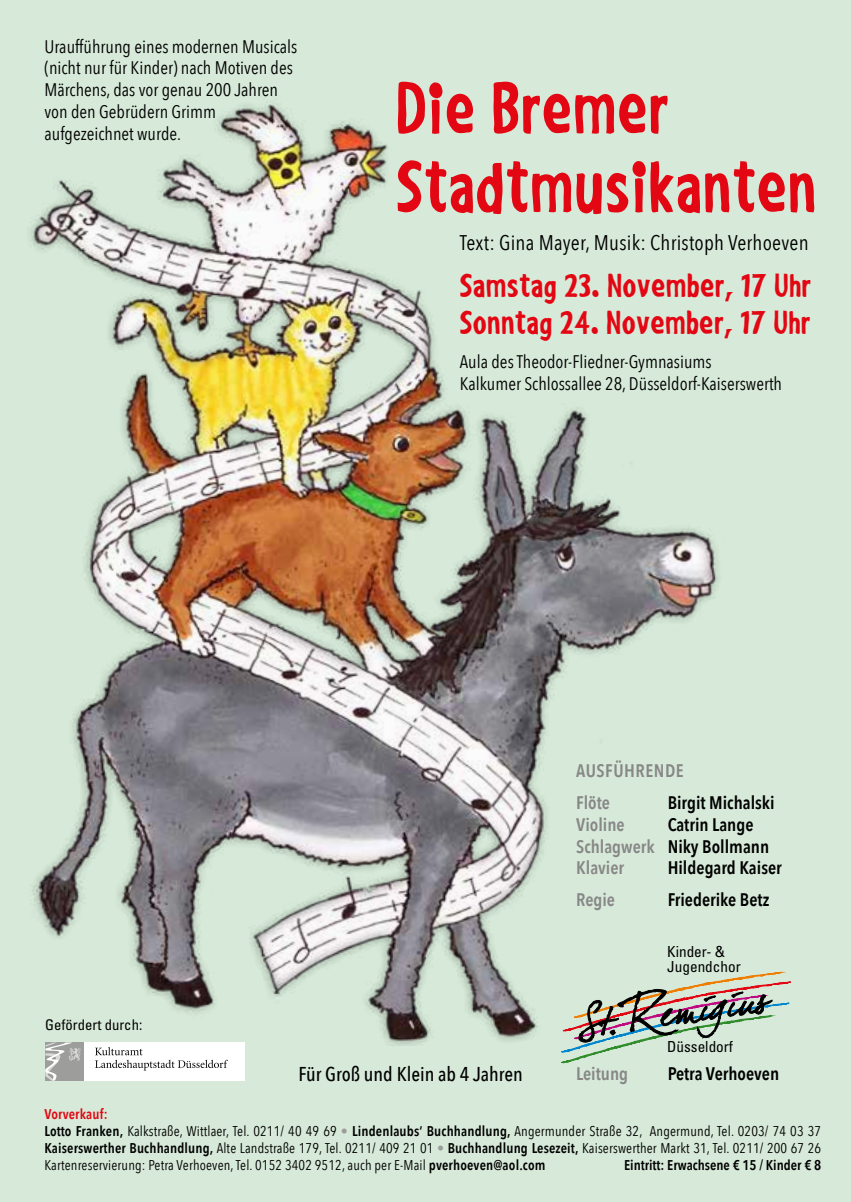
<style>
.page{position:relative;width:851px;height:1202px;background:#fff}
.page>*{position:absolute;margin:0;border:0;box-sizing:border-box;transform-origin:0 0}
.t1{font:700 69.6px/78.6px "Shaky Hand Some Comic";letter-spacing:.03em;color:#e30613;scale:.95 1}
.t2{font:700 31.2px/37.6px "Shaky Hand Some Comic";letter-spacing:.03em;color:#e30613}
.t3{font:21.2px "Avenir Next Condensed";letter-spacing:.01em;color:#000}
.t4{font:500 20px "Avenir Next Condensed";color:#000}
.t5{font:18.2px/21.8px "Avenir Next Condensed";color:#000}
.t6{font:600 18.2px/21.8px "Avenir Next Condensed";color:#000}
.t7{font:600 18.2px "Avenir Next Condensed";color:#878787}
.t8{font:600 18.2px/31.8px "Avenir Next Condensed";letter-spacing:.03em;color:#878787}
.t9{font:condensed 15.2px/15.2px "Univers LT Std";color:#000}
.t10{font:condensed 14.6px "Univers LT Std";color:#000}
.t11{font:14.2px/17px "Avenir Next Condensed";letter-spacing:.01em;color:#000}
.t12{font:600 14.2px "Avenir Next Condensed";color:#000}
.s1{color:#878787}
.s2{font-weight:600;color:#e30613}
.s3{font-weight:600}
.s4{color:#9d9d9c}
</style>
<div class="page">
<div style="left:0;top:0;width:850px;height:1202px;background:#d7ead9"></div>
<img style="left:30px;top:104px;width:689px;height:948px">
<svg style="left:549px;top:970px;width:242px;height:94px"></svg>
<div style="left:46px;top:1042px;width:198px;height:38px;background:#fff"></div>
<svg style="left:95px;top:1047px;width:133px;height:23px"></svg>
<div style="left:46px;top:1042px;width:37px;height:38px;background:#9d9d9c"></div>
<svg style="left:46px;top:1042px;width:34px;height:38px"></svg>
<p class="t5" style="left:44px;top:34px;width:254px">Uraufführung eines modernen Musicals (nicht nur für Kinder) nach Motiven des<br>Märchens, das vor genau 200 Jahren von den Gebrüdern Grimm aufgezeichnet wurde.</p>
<h1 class="t1" style="left:396px;top:70px;width:443px">Die Bremer<br>Stadtmusikanten</h1>
<h3 class="t3" style="left:460px;top:224px;width:350px">Text: Gina Mayer, Musik: Christoph Verhoeven</h3>
<h2 class="t2" style="left:460px;top:267px;width:352px">Samstag 23. November, 17 Uhr<br>Sonntag 24. November, 17 Uhr</h2>
<p class="t5" style="left:460px;top:350px;width:323px">Aula des Theodor-Fliedner-Gymnasiums<br>Kalkumer Schlossallee 28, Düsseldorf-Kaiserswerth</p>
<p class="t10" style="left:45px;top:1015px;width:99px">Gefördert durch:</p>
<p class="t8" style="left:576px;top:754px;width:109px">AUSFÜHRENDE<br>Flöte</p>
<p class="t6" style="left:667px;top:791px;width:108px">Birgit Michalski</p>
<p class="t7" style="left:576px;top:809px;width:50px">Violine</p>
<p class="t6" style="left:576px;top:813px;width:194px;text-indent:91px">Catrin Lange<br><span class="s1">Schlagwerk</span> Niky Bollmann<br><span class="s1">Klavier</span></p>
<p class="t6" style="left:667px;top:856px;width:116px">Hildegard Kaiser</p>
<p class="t7" style="left:576px;top:884px;width:40px">Regie</p>
<p class="t6" style="left:667px;top:888px;width:103px">Friederike Betz</p>
<p class="t9" style="left:667px;top:944px;width:75px">Kinder- &amp;<br>Jugendchor</p>
<p class="t9" style="left:667px;top:1039px;width:67px">Düsseldorf</p>
<h3 class="t4" style="left:298px;top:1062px;width:226px">Für Groß und Klein ab 4 Jahren</h3>
<p class="t7" style="left:576px;top:1058px;width:53px">Leitung</p>
<p class="t6" style="left:667px;top:1063px;width:113px">Petra Verhoeven</p>
<p class="t11" style="left:44px;top:1105px;width:778px"><span class="s2">Vorverkauf:<br></span><span class="s3">Lotto Franken,</span> Kalkstraße, Wittlaer, Tel. 0211/ 40 49 69 <span class="s4">•</span> <span class="s3">Lindenlaubs‘ Buchhandlung,</span> Angermunder Straße 32, Angermund, Tel. 0203/ 74 03 37<br><span class="s3">Kaiserswerther Buchhandlung,</span> Alte Landstraße 179, Tel. 0211/ 409 21 01 <span class="s4">•</span> <span class="s3">Buchhandlung Lesezeit,</span> Kaiserswerther Markt 31, Tel. 0211/ 200 67 26<br>Kartenreservierung: Petra Verhoeven, Tel. 0152 3402 9512, auch per E-Mail <span class="s3">pverhoeven@aol.com</span></p>
<p class="t12" style="left:624px;top:1153px;width:199px">Eintritt: Erwachsene € 15 / Kinder € 8</p>
</div>
